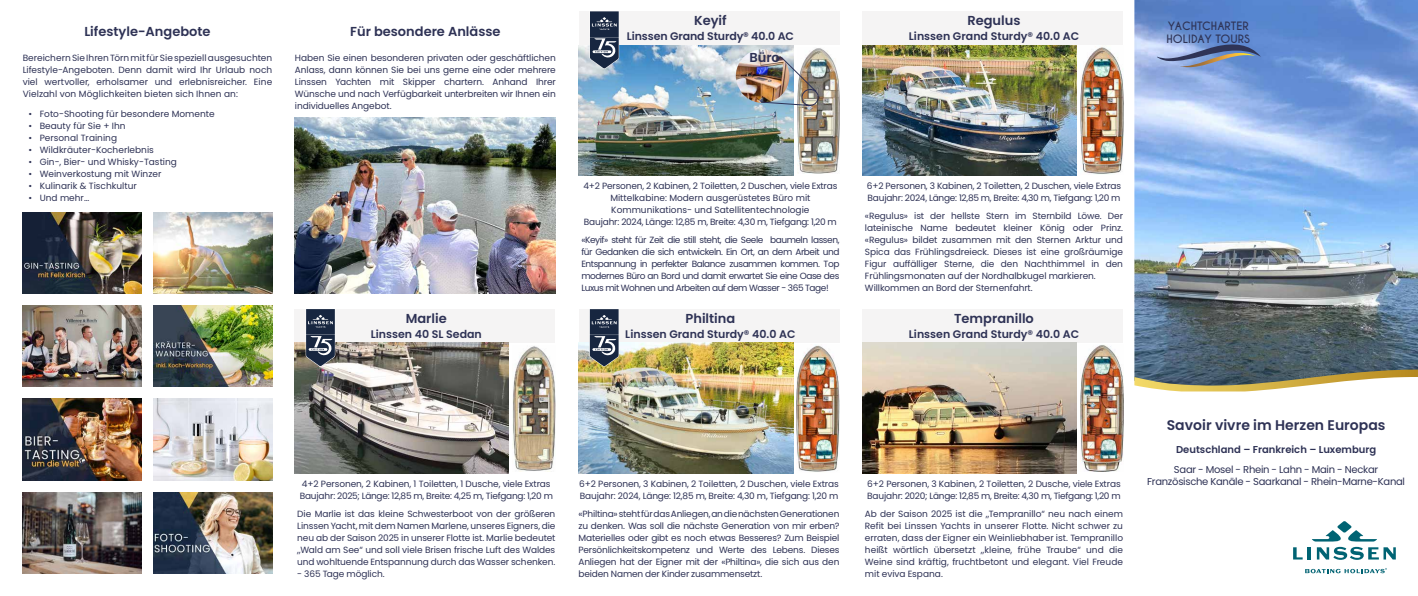
<style>
.page{position:relative;width:1418px;height:596px;background:#fff}
.page>*{position:absolute;margin:0;border:0;box-sizing:border-box;transform-origin:0 0}
.t1{font:600 14px "Poppins";color:#2e3255}
.t2{font:600 13px "Poppins";color:#2e3255}
.t3{font:600 11px "Poppins";color:#2e3255}
.t4{font:700 10.8px/13px "Caviar Dreams";color:#2f3457}
.t5{font:10px/12px "Poppins";letter-spacing:-.03em;color:#2e3255;text-align:center}
.t6{font:600 10px "Poppins";color:#2e3255}
.t7{font:9px/12px "Poppins";letter-spacing:-.01em;color:#2e3255;text-align:justify}
</style>
<div class="page">
<img style="left:1134px;top:0;width:283px;height:369px">
<img style="left:1134px;top:369px;width:283px;height:22px">
<svg style="left:1156px;top:43px;width:104px;height:26px;background:#7d91bc"></svg>
<svg style="left:1293px;top:521px;width:102px;height:38px"></svg>
<svg style="left:1305px;top:568px;width:81px;height:5px"></svg>
<img style="left:1080px;top:47px;width:43px;height:127px">
<div style="left:862px;top:11px;width:261px;height:34px;background:#f5f4f4"></div>
<img style="left:862px;top:45px;width:214px;height:130px">
<img style="left:295px;top:118px;width:261px;height:175px">
<img style="left:797px;top:48px;width:42px;height:125px">
<div style="left:578px;top:11px;width:261px;height:34px;background:#f5f4f4"></div>
<img style="left:578px;top:45px;width:215px;height:130px">
<img style="left:735px;top:49px;width:54px;height:54px">
<img style="left:759px;top:56px;width:60px;height:50px">
<svg style="left:589px;top:11px;width:30px;height:58px;background:#4d5a6f"></svg>
<img style="left:797px;top:344px;width:42px;height:128px">
<div style="left:578px;top:309px;width:261px;height:33px;background:#f5f4f4"></div>
<img style="left:578px;top:342px;width:215px;height:131px">
<svg style="left:589px;top:309px;width:30px;height:58px;background:#4e5862"></svg>
<img style="left:513px;top:346px;width:42px;height:125px">
<div style="left:294px;top:309px;width:261px;height:33px;background:#f5f4f4"></div>
<img style="left:294px;top:342px;width:214px;height:131px">
<svg style="left:305px;top:309px;width:30px;height:58px;background:#4b5567"></svg>
<img style="left:1080px;top:345px;width:43px;height:126px">
<div style="left:862px;top:309px;width:261px;height:33px;background:#f5f4f4"></div>
<img style="left:862px;top:342px;width:214px;height:131px">
<img style="left:23px;top:212px;width:118px;height:81px">
<img style="left:153px;top:212px;width:119px;height:81px">
<img style="left:23px;top:305px;width:118px;height:81px">
<img style="left:153px;top:305px;width:119px;height:81px">
<img style="left:23px;top:398px;width:118px;height:81px">
<img style="left:153px;top:398px;width:119px;height:81px">
<img style="left:23px;top:492px;width:118px;height:81px">
<img style="left:153px;top:492px;width:119px;height:81px">
<h2 class="t2" style="left:84px;top:24px;width:128px">Lifestyle-Angebote</h2>
<h2 class="t2" style="left:350px;top:24px;width:152px">Für besondere Anlässe</h2>
<p class="t7" style="left:23px;top:51px;width:251px">Bereichern Sie Ihren Törn mit für Sie speziell ausgesuchten Lifestyle-Angeboten. Denn damit wird Ihr Urlaub noch viel wertvoller, erholsamer und erlebnisreicher. Eine Vielzahl von Möglichkeiten bieten sich Ihnen an:</p>
<p class="t7" style="left:28px;top:107px;width:188px">• Foto-Shooting für besondere Momente</p>
<p class="t7" style="left:28px;top:119px;width:99px">• Beauty für Sie + Ihn</p>
<p class="t7" style="left:28px;top:131px;width:90px">• Personal Training</p>
<p class="t7" style="left:28px;top:143px;width:127px">• Wildkräuter-Kocherlebnis</p>
<p class="t7" style="left:28px;top:155px;width:150px">• Gin-, Bier- und Whisky-Tasting</p>
<p class="t7" style="left:28px;top:167px;width:134px">• Weinverkostung mit Winzer</p>
<p class="t7" style="left:28px;top:179px;width:110px">• Kulinarik &amp; Tischkultur</p>
<p class="t7" style="left:28px;top:191px;width:62px">• Und mehr…</p>
<p class="t7" style="left:295px;top:51px;width:262px">Haben Sie einen besonderen privaten oder geschäftlichen Anlass, dann können Sie bei uns gerne eine oder mehrere Linssen Yachten mit Skipper chartern. Anhand Ihrer Wünsche und nach Verfügbarkeit unterbreiten wir Ihnen ein individuelles Angebot.</p>
<h2 class="t2" style="left:406px;top:310px;width:43px">Marlie</h2>
<p class="t3" style="left:371px;top:327px;width:113px">Linssen 40 SL Sedan</p>
<h2 class="t2" style="left:694px;top:13px;width:34px">Keyif</h2>
<p class="t3" style="left:627px;top:30px;width:169px">Linssen Grand Sturdy® 40.0 AC</p>
<h2 class="t2" style="left:749px;top:50px;width:32px">Büro</h2>
<p class="t7" style="left:583px;top:180px;width:255px;text-align:center">4+2 Personen, 2 Kabinen, 2 Toiletten, 2 Duschen, viele Extras Mittelkabine: Modern ausgerüstetes Büro mit Kommunikations- und Satellitentechnologie<br>Baujahr: 2024, Länge: 12,85 m, Breite: 4,30 m, Tiefgang: 1,20 m</p>
<p class="t7" style="left:581px;top:234px;width:259px">«Keyif» steht für Zeit die still steht, die Seele baumeln lassen, für Gedanken die sich entwickeln. Ein Ort, an dem Arbeit und Entspannung in perfekter Balance zusammen kommen. Top modernes Büro an Bord und damit erwartet Sie eine Oase des Luxus mit Wohnen und Arbeiten auf dem Wasser - 365 Tage!</p>
<h2 class="t2" style="left:685px;top:310px;width:51px">Philtina</h2>
<p class="t3" style="left:625px;top:327px;width:172px">Linssen Grand Sturdy® 40.0 AC</p>
<h2 class="t2" style="left:967px;top:13px;width:55px">Regulus</h2>
<p class="t3" style="left:908px;top:30px;width:172px">Linssen Grand Sturdy® 40.0 AC</p>
<p class="t7" style="left:866px;top:180px;width:256px">6+2 Personen, 3 Kabinen, 2 Toiletten, 2 Duschen, viele Extras<br>Baujahr: 2024, Länge: 12,85 m, Breite: 4,30 m, Tiefgang: 1,20 m</p>
<p class="t7" style="left:865px;top:210px;width:259px;text-align:left">«Regulus» ist der hellste Stern im Sternbild Löwe. Der lateinische Name bedeutet kleiner König oder Prinz. «Regulus» bildet zusammen mit den Sternen Arktur und Spica das Frühlingsdreieck. Dieses ist eine großräumige Figur auffälliger Sterne, die den Nachthimmel in den Frühlingsmonaten auf der Nordhalbkugel markieren.<br>Willkommen an Bord der Sternenfahrt.</p>
<h2 class="t2" style="left:954px;top:310px;width:81px">Tempranillo</h2>
<p class="t3" style="left:908px;top:327px;width:172px">Linssen Grand Sturdy® 40.0 AC</p>
<p class="t4" style="left:1166px;top:19px;width:85px">YACHTCHARTER<br>HOLIDAY TOURS</p>
<p class="t7" style="left:300px;top:477px;width:255px">4+2 Personen, 2 Kabinen, 1 Toiletten, 1 Dusche, viele Extras<br>Baujahr: 2025; Länge: 12,85 m, Breite: 4,25 m, Tiefgang: 1,20 m</p>
<p class="t7" style="left:297px;top:507px;width:259px">Die Marlie ist das kleine Schwesterboot von der größeren Linssen Yacht, mit dem Namen Marlene, unseres Eigners, die neu ab der Saison 2025 in unserer Flotte ist. Marlie bedeutet „Wald am See“ und soll viele Brisen frische Luft des Waldes und wohltuende Entspannung durch das Wasser schenken.</p>
<p class="t7" style="left:297px;top:567px;width:89px">- 365 Tage möglich.</p>
<p class="t7" style="left:579px;top:477px;width:261px">6+2 Personen, 3 Kabinen, 2 Toiletten, 2 Duschen, viele Extras<br>Baujahr: 2024, Länge: 12,85 m, Breite: 4,30 m, Tiefgang: 1,20 m</p>
<p class="t7" style="left:578px;top:507px;width:262px">«Philtina» steht für das Anliegen, an die nächsten Generationen zu denken. Was soll die nächste Generation von mir erben?<br>Materielles oder gibt es noch etwas Besseres? Zum Beispiel Persönlichkeitskompetenz und Werte des Lebens. Dieses Anliegen hat der Eigner mit der «Philtina», die sich aus den beiden Namen der Kinder zusammensetzt.</p>
<p class="t7" style="left:867px;top:477px;width:255px">6+2 Personen, 3 Kabinen, 2 Toiletten, 2 Dusche, viele Extras<br>Baujahr: 2020; Länge: 12,85 m, Breite: 4,30 m, Tiefgang: 1,20 m</p>
<p class="t7" style="left:865px;top:507px;width:260px">Ab der Saison 2025 ist die „Tempranillo“ neu nach einem Refit bei Linssen Yachts in unserer Flotte. Nicht schwer zu erraten, dass der Eigner ein Weinliebhaber ist. Tempranillo heißt wörtlich übersetzt „kleine, frühe Traube“ und die Weine sind kräftig, fruchtbetont und elegant. Viel Freude mit eviva Espana.</p>
<h1 class="t1" style="left:1166px;top:416px;width:220px">Savoir vivre im Herzen Europas</h1>
<p class="t6" style="left:1176px;top:443px;width:202px">Deutschland – Frankreich – Luxemburg</p>
<p class="t5" style="left:1147px;top:463px;width:259px">Saar - Mosel - Rhein - Lahn - Main - Neckar<br>Französische Kanäle - Saarkanal - Rhein-Marne-Kanal</p>
</div>
